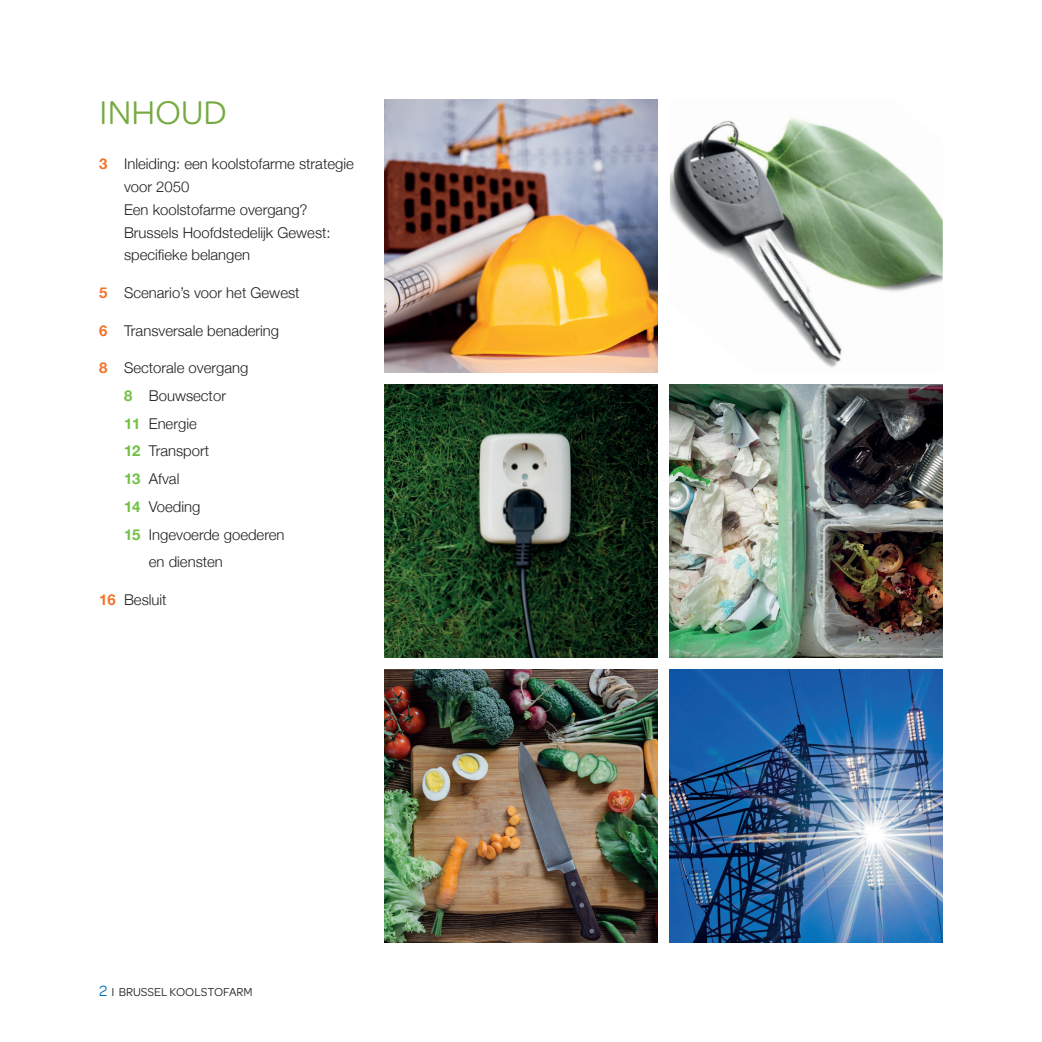
<style>
.page{position:relative;width:1042px;height:1042px;background:#fff}
.page>*{position:absolute;margin:0;border:0;box-sizing:border-box;transform-origin:0 0}
.t1{font:35px "Omnes";color:#77aa42}
.t2{font:300 14.88px/22.8px "Helvetica Neue";color:#231f20}
.t3{font:12.25px "Omnes";color:#231f20}
.s1{font-weight:700;color:#f3732c}
.s2{font-weight:700;color:#71bf44}
.s3{font-size:15.75px;color:#006bb6}
</style>
<div class="page">
<img style="left:670px;top:670px;width:273px;height:273px">
<img style="left:384px;top:670px;width:273px;height:273px">
<img style="left:670px;top:384px;width:273px;height:273px">
<img style="left:384px;top:384px;width:273px;height:273px">
<img style="left:670px;top:117px;width:273px;height:250px">
<img style="left:384px;top:99px;width:273px;height:273px">
<h1 class="t1" style="left:99px;top:88px;width:129px">INHOUD</h1>
<p class="t2" style="left:124px;top:151px;width:231px;text-indent:-25px"><span class="s1">3</span> Inleiding: een koolstofarme strategie voor 2050<br>Een koolstofarme overgang?<br>Brussels Hoofdstedelijk Gewest: specifieke belangen</p>
<p class="t2" style="left:99px;top:280px;width:202px"><span class="s1">5</span> Scenario’s voor het Gewest</p>
<p class="t2" style="left:99px;top:318px;width:181px"><span class="s1">6</span> Transversale benadering</p>
<p class="t2" style="left:99px;top:355px;width:151px"><span class="s1">8</span> Sectorale overgang</p>
<p class="t2" style="left:124px;top:383px;width:103px"><span class="s2">8</span> Bouwsector</p>
<p class="t2" style="left:124px;top:411px;width:74px"><span class="s2">11</span> Energie</p>
<p class="t2" style="left:124px;top:438px;width:87px"><span class="s2">12</span> Transport</p>
<p class="t2" style="left:124px;top:466px;width:57px"><span class="s2">13</span> Afval</p>
<p class="t2" style="left:124px;top:494px;width:78px"><span class="s2">14</span> Voeding</p>
<p class="t2" style="left:124px;top:522px;width:162px"><span class="s2">15</span> Ingevoerde goederen</p>
<p class="t2" style="left:149px;top:549px;width:76px">en diensten</p>
<p class="t2" style="left:99px;top:587px;width:69px"><span class="s1">16</span> Besluit</p>
<p class="t3" style="left:99px;top:983px;width:155px"><span class="s3">2</span> I BRUSSEL KOOLSTOFARM</p>
</div>
